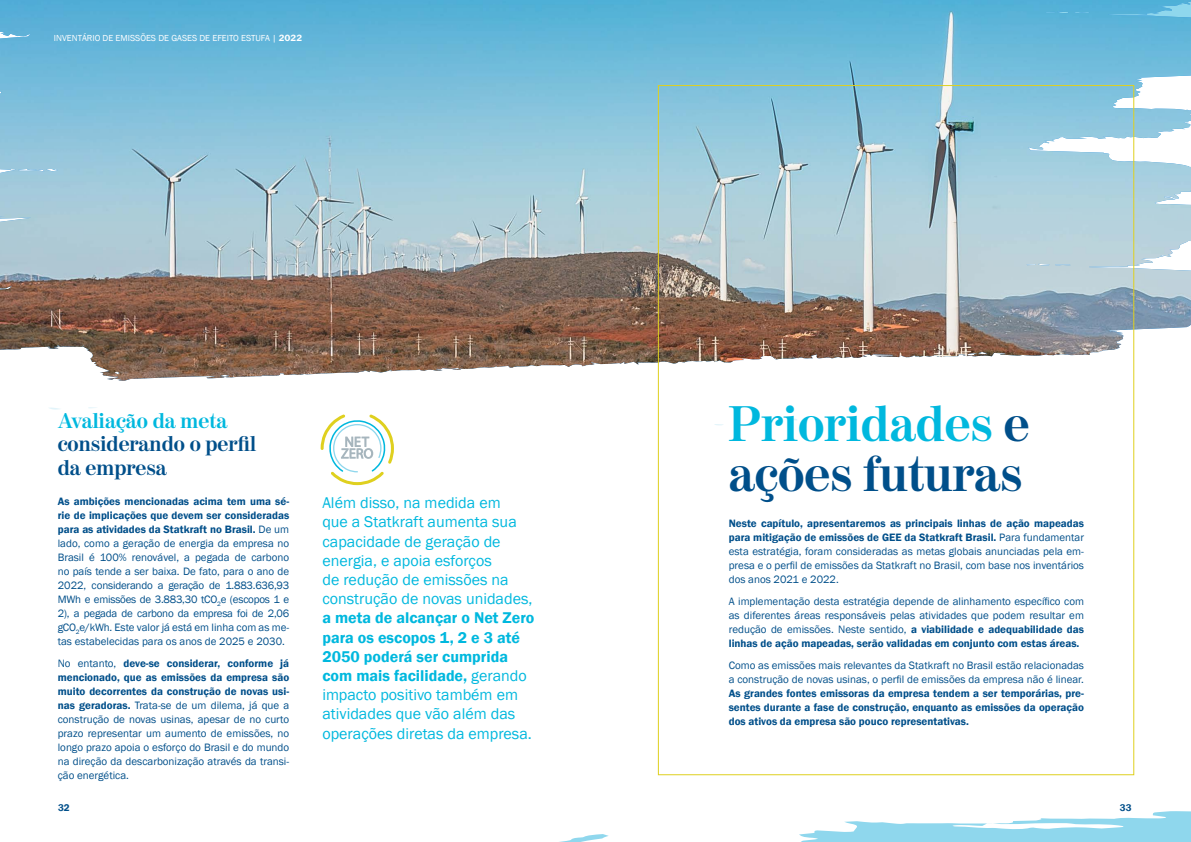
<style>
.page{position:relative;width:1191px;height:842px;background:#fff}
.page>*{position:absolute;margin:0;border:0;box-sizing:border-box;transform-origin:0 0}
.Subtitulo_Invent{font:700 49.7px "Moderno FB";color:#00b8de}
.Subtitulo_Invent-2{font:700 49.7px "Moderno FB";color:#004f8a}
.Subtitulo_Invent-3{font:700 21px/23.2px "Moderno FB";color:#004f8a}
.t1{font:16px/19.2px "Franklin Gothic";color:#00b8de}
.Texto_Inventário{font:11px/14px "Franklin Gothic";color:#004f8a;text-align:justify}
.Texto_Inventário-2{font:600 11px/14px "Franklin Gothic";color:#004f8a;text-align:justify}
.t2{font:600 10px "Franklin Gothic";color:#004f8a}
.t3{font:9px "Franklin Gothic";color:#fff}
.s1{font-family:"Franklin Gothic ATF";font-weight:700}
.s2{color:#00b8de}
.s3{font-weight:600}
.s4{color:#004f8a}
.s5{font-weight:400}
</style>
<div class="page">
<svg style="left:788px;top:418px;width:9px;height:3px"></svg>
<svg style="left:714px;top:424px;width:9px;height:2px"></svg>
<svg style="left:49px;top:408px;width:11px;height:2px"></svg>
<svg style="left:392px;top:0;width:799px;height:381px;background:#98b8c4"></svg>
<img style="left:0;top:0;width:392px;height:381px">
<svg style="left:321px;top:414px;width:73px;height:71px"></svg>
<svg style="left:559px;top:811px;width:632px;height:31px"></svg>
<p class="t3" style="left:54px;top:32px;width:250px">INVENTÁRIO DE EMISSÕES DE GASES DE EFEITO ESTUFA | <span class="s1">2022</span></p>
<p class="Subtitulo_Invent-3" style="left:58px;top:410px;width:200px"><span class="s2">Avaliação da meta </span>considerando o perfil da empresa</p>
<p class="Texto_Inventário" style="left:58px;top:494px;width:233px"><span class="s3">As ambições mencionadas acima tem uma sé&shy;rie de implicações que devem ser consideradas para as atividades da Statkraft no Brasil.</span> De um lado, como a geração de energia da empresa no Brasil é 100% renovável, a pegada de carbono no país tende a ser baixa. De fato, para o ano de 2022, considerando a geração de 1.883.636,93<br>MWh e emissões de 3.883,30 tCO<sub>2</sub>e (escopos 1 e 2), a pegada de carbono da empresa foi de 2,06 gCO<sub>2</sub>e/kWh. Este valor já está em linha com as me&shy;tas estabelecidas para os anos de 2025 e 2030.</p>
<p class="Texto_Inventário" style="left:58px;top:656px;width:233px">No entanto, <span class="s3">deve-se considerar, conforme já mencionado, que as emissões da empresa são muito decorrentes da construção de novas usi&shy;nas geradoras.</span> Trata-se de um dilema, já que a construção de novas usinas, apesar de no curto prazo representar um aumento de emissões, no longo prazo apoia o esforço do Brasil e do mundo na direção da descarbonização através da transi&shy;ção energética.</p>
<p class="t1" style="left:322px;top:493px;width:214px">Além disso, na medida em<br>que a Statkraft aumenta sua capacidade de geração de energia, e apoia esforços<br>de redução de emissões na construção de novas unidades, <span class="s3">a meta de alcançar o Net Zero para os escopos 1, 2 e 3 até<br>2050 poderá ser cumprida com mais facilidade,</span> gerando impacto positivo também em atividades que vão além das operações diretas da empresa.</p>
<p class="Subtitulo_Invent" style="left:729px;top:396px;width:302px">Prioridades <span class="s4">e</span></p>
<p class="Subtitulo_Invent-2" style="left:729px;top:446px;width:295px">ações futuras</p>
<p class="Texto_Inventário" style="left:729px;top:517px;width:357px"><span class="s3">Neste capítulo, apresentaremos as principais linhas de ação mapeadas para mitigação de emissões de GEE da Statkraft Brasil.</span> Para fundamentar esta estratégia, foram consideradas as metas globais anunciadas pela em&shy;presa e o perfil de emissões da Statkraft no Brasil, com base nos inventários dos anos 2021 e 2022.</p>
<p class="Texto_Inventário" style="left:729px;top:595px;width:357px">A implementação desta estratégia depende de alinhamento específico com as diferentes áreas responsáveis pelas atividades que podem resultar em redução de emissões. Neste sentido, <span class="s3">a viabilidade e adequabilidade das linhas de ação mapeadas, serão validadas em conjunto com estas áreas.</span></p>
<p class="Texto_Inventário-2" style="left:729px;top:659px;width:357px"><span class="s5">Como as emissões mais relevantes da Statkraft no Brasil estão relacionadas a construção de novas usinas, o perfil de emissões da empresa não é linear.<br></span>As grandes fontes emissoras da empresa tendem a ser temporárias, pre&shy;sentes durante a fase de construção, enquanto as emissões da operação dos ativos da empresa são pouco representativas.</p>
<p class="t2" style="left:58px;top:801px;width:13px">32</p>
<p class="t2" style="left:1119px;top:801px;width:13px">33</p>
</div>
